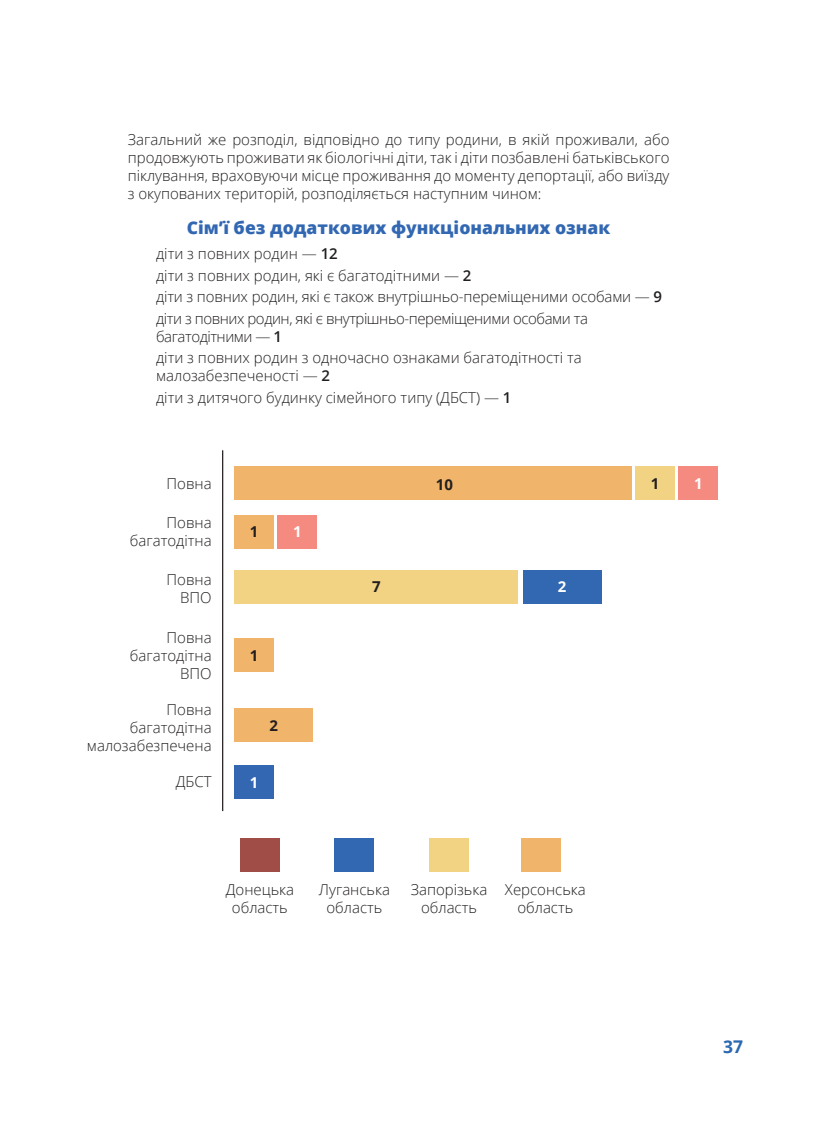
<style>
.page{position:relative;width:815px;height:1124px;background:#fff}
.page>*{position:absolute;margin:0;border:0;box-sizing:border-box;transform-origin:0 0}
.t1{font:800 17.5px "Open Sans";color:#3267b2}
.t2{font:700 17.5px "Open Sans";color:#2a68b1}
.t3{font:300 15px/18px "Open Sans";color:#231f20;text-align:center}
.t4{font:300 15px/18px "Open Sans";letter-spacing:-.03em;color:#231f20}
.t5{font:700 15px "Open Sans";color:#231f20}
.t6{font:700 15px "Open Sans";color:#fff}
.s1{font-weight:600}
</style>
<div class="page">
<hr style="left:222px;top:450px;width:1px;height:361px;background:#231f20">
<div style="left:234px;top:466px;width:398px;height:34px;background:#f1b46b"></div>
<div style="left:234px;top:514px;width:40px;height:34px;background:#f1b46b"></div>
<div style="left:635px;top:466px;width:40px;height:34px;background:#f1d383"></div>
<div style="left:234px;top:569px;width:284px;height:34px;background:#f1d383"></div>
<div style="left:523px;top:569px;width:79px;height:34px;background:#3267b2"></div>
<div style="left:234px;top:638px;width:40px;height:33px;background:#f1b46b"></div>
<div style="left:234px;top:708px;width:79px;height:34px;background:#f1b46b"></div>
<div style="left:234px;top:765px;width:40px;height:33px;background:#3367b2"></div>
<div style="left:429px;top:838px;width:40px;height:34px;background:#f1d383"></div>
<div style="left:521px;top:838px;width:39px;height:34px;background:#f1b46b"></div>
<div style="left:335px;top:838px;width:39px;height:34px;background:#3267b2"></div>
<div style="left:241px;top:838px;width:39px;height:34px;background:#a14d47"></div>
<div style="left:679px;top:466px;width:39px;height:34px;background:#f48a80"></div>
<div style="left:278px;top:514px;width:39px;height:34px;background:#f48a80"></div>
<p class="t3" style="left:128px;top:130px;width:543px;text-align:justify">Загальний же розподіл, відповідно до типу родини, в якій проживали, або продовжують проживати як біологічні діти, так і діти позбавлені батьківського піклування, враховуючи місце проживання до моменту депортації, або виїзду з окупованих територій, розподіляється наступним чином:</p>
<p class="t1" style="left:187px;top:214px;width:425px">Сім’ї без додаткових функціональних ознак</p>
<p class="t3" style="left:156px;top:244px;width:183px">діти з повних родин — <span class="s1">12</span></p>
<p class="t3" style="left:156px;top:266px;width:317px">діти з повних родин, які є багатодітними — <span class="s1">2</span></p>
<p class="t3" style="left:156px;top:287px;width:507px">діти з повних родин, які є також внутрішньо-переміщеними особами — <span class="s1">9</span></p>
<p class="t4" style="left:156px;top:309px;width:433px">діти з повних родин, які є внутрішньо-переміщеними особами та багатодітними — <span class="s1">1</span></p>
<p class="t3" style="left:156px;top:348px;width:427px;text-align:left">діти з повних родин з одночасно ознаками багатодітності та малозабезпеченості — <span class="s1">2</span></p>
<p class="t3" style="left:156px;top:388px;width:357px">діти з дитячого будинку сімейного типу (ДБСТ) — <span class="s1">1</span></p>
<p class="t3" style="left:167px;top:474px;width:47px">Повна</p>
<p class="t3" style="left:167px;top:513px;width:47px">Повна</p>
<p class="t3" style="left:130px;top:531px;width:83px">багатодітна</p>
<p class="t3" style="left:167px;top:570px;width:47px">Повна</p>
<p class="t3" style="left:180px;top:588px;width:33px">ВПО</p>
<p class="t3" style="left:167px;top:627px;width:47px">Повна</p>
<p class="t3" style="left:130px;top:645px;width:83px">багатодітна</p>
<p class="t3" style="left:180px;top:663px;width:33px">ВПО</p>
<p class="t3" style="left:167px;top:700px;width:47px">Повна</p>
<p class="t3" style="left:130px;top:718px;width:83px">багатодітна</p>
<p class="t3" style="left:87px;top:736px;width:126px">малозабезпечена</p>
<p class="t3" style="left:176px;top:772px;width:37px">ДБСТ</p>
<p class="t5" style="left:250px;top:521px;width:10px">1</p>
<p class="t6" style="left:293px;top:521px;width:10px">1</p>
<p class="t5" style="left:250px;top:644px;width:10px">1</p>
<p class="t5" style="left:270px;top:714px;width:10px">2</p>
<p class="t6" style="left:250px;top:771px;width:10px">1</p>
<p class="t5" style="left:436px;top:474px;width:19px">10</p>
<p class="t5" style="left:372px;top:576px;width:10px">7</p>
<p class="t6" style="left:558px;top:576px;width:10px">2</p>
<p class="t3" style="left:226px;top:880px;width:70px">Донецька область</p>
<p class="t3" style="left:319px;top:880px;width:73px">Луганська</p>
<p class="t3" style="left:327px;top:898px;width:57px">область</p>
<p class="t3" style="left:411px;top:880px;width:78px">Запорізька</p>
<p class="t3" style="left:421px;top:898px;width:57px">область</p>
<p class="t3" style="left:505px;top:880px;width:82px">Херсонська область</p>
<p class="t5" style="left:651px;top:473px;width:10px">1</p>
<p class="t6" style="left:694px;top:473px;width:10px">1</p>
<p class="t2" style="left:723px;top:1034px;width:21px">37</p>
</div>
